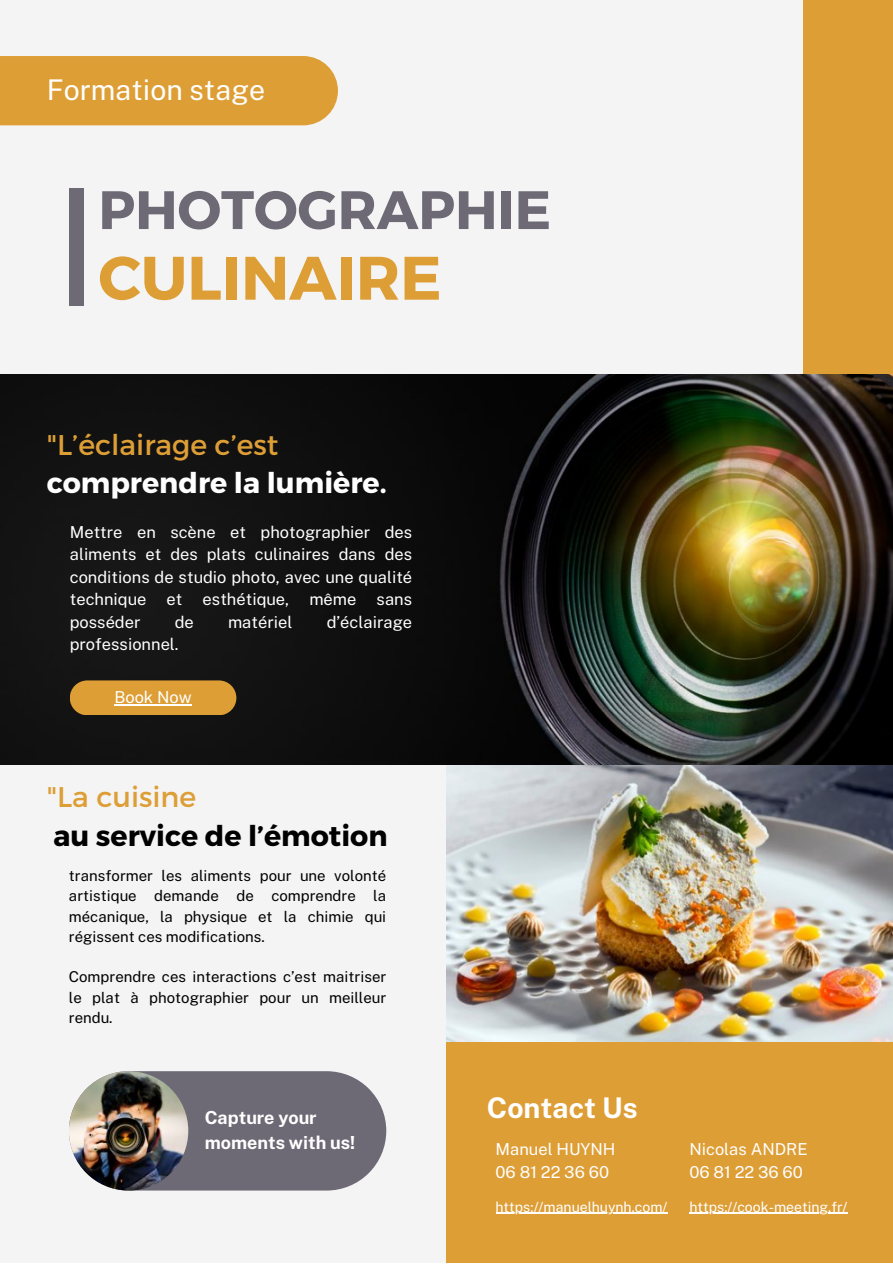
<style>
.page{position:relative;width:893px;height:1264px;background:#fff}
.page>*{position:absolute;margin:0;border:0;box-sizing:border-box;transform-origin:0 0}
.t1{font:700 61.2px "Montserrat";color:#de9e36}
.t2{font:700 54px "Montserrat";color:#6d6a75}
.t3{font:28.5px "Montserrat";color:#de9e36}
.t4{font:700 28.5px "Montserrat";color:#fff}
.t5{font:700 28.5px "Montserrat";color:#000}
.t6{font:28.5px "Public Sans";color:#fff}
.t7{font:700 28.5px "Public Sans";color:#fff}
.t8{font:700 18px/24.8px "Public Sans";color:#fff}
.t9{font:16.5px/22.5px "Public Sans";color:#fff;text-align:justify}
.t10{font:15px/20.2px "Public Sans";color:#000;text-align:justify}
.t11{font:14.1px "Public Sans";color:#fff}
</style>
<div class="page">
<div style="left:0;top:0;width:892px;height:1262px;background:#f4f4f4"></div>
<img style="left:446px;top:764px;width:446px;height:277px">
<div style="left:803px;top:0;width:89px;height:402px;background:#de9e36"></div>
<img style="left:0;top:374px;width:892px;height:390px">
<div style="left:446px;top:1041px;width:446px;height:221px;background:#de9e36"></div>
<div style="left:70px;top:680px;width:166px;height:35px;background:#de9e36;border-radius:17px"></div>
<hr style="left:114px;top:704px;width:78px;height:1px;background:#fff">
<div style="left:0;top:56px;width:338px;height:69px;background:#de9e36"></div>
<svg style="left:69px;top:1071px;width:317px;height:119px;background:#7c7983"></svg>
<img style="left:69px;top:1071px;width:119px;height:119px;border-radius:50%">
<div style="left:69px;top:189px;width:14px;height:117px;background:#6d6a75"></div>
<hr style="left:495px;top:1212px;width:172px;height:1px;background:#fff">
<hr style="left:689px;top:1212px;width:158px;height:1px;background:#fff">
<p class="t6" style="left:47px;top:73px;width:220px">Formation stage</p>
<p class="t2" style="left:98px;top:175px;width:454px">PHOTOGRAPHIE</p>
<p class="t1" style="left:98px;top:238px;width:344px">CULINAIRE</p>
<p class="t3" style="left:47px;top:426px;width:233px">"L’éclairage c’est</p>
<p class="t4" style="left:47px;top:464px;width:341px">comprendre la lumière.</p>
<p class="t9" style="left:70px;top:520px;width:344px">Mettre en scène et photographier des aliments et des plats culinaires dans des conditions de studio photo, avec une qualité technique et esthétique, même sans posséder</p>
<p class="t9" style="left:175px;top:610px;width:21px">de</p>
<p class="t9" style="left:228px;top:610px;width:66px">matériel</p>
<p class="t9" style="left:327px;top:610px;width:87px">d’éclairage</p>
<p class="t9" style="left:70px;top:633px;width:110px">professionnel.</p>
<p class="t9" style="left:114px;top:685px;width:79px">Book Now</p>
<p class="t3" style="left:47px;top:778px;width:151px">"La cuisine</p>
<p class="t5" style="left:53px;top:817px;width:335px">au service de l’émotion</p>
<p class="t10" style="left:69px;top:865px;width:319px">transformer les aliments pour une volonté artistique demande de comprendre la mécanique, la physique et la chimie qui régissent ces modifications.</p>
<p class="t10" style="left:69px;top:966px;width:319px">Comprendre ces interactions c’est maitriser le plat à photographier pour un meilleur rendu.</p>
<p class="t8" style="left:205px;top:1105px;width:152px">Capture your moments with us!</p>
<p class="t7" style="left:487px;top:1091px;width:152px">Contact Us</p>
<p class="t9" style="left:495px;top:1137px;width:122px">Manuel HUYNH</p>
<p class="t9" style="left:495px;top:1160px;width:115px">06 81 22 36 60</p>
<p class="t11" style="left:495px;top:1198px;width:173px">https://manuelhuynh.com/</p>
<p class="t9" style="left:689px;top:1137px;width:120px">Nicolas ANDRE</p>
<p class="t9" style="left:689px;top:1160px;width:115px">06 81 22 36 60</p>
<p class="t11" style="left:689px;top:1198px;width:159px">https://cook-meeting.fr/</p>
</div>
